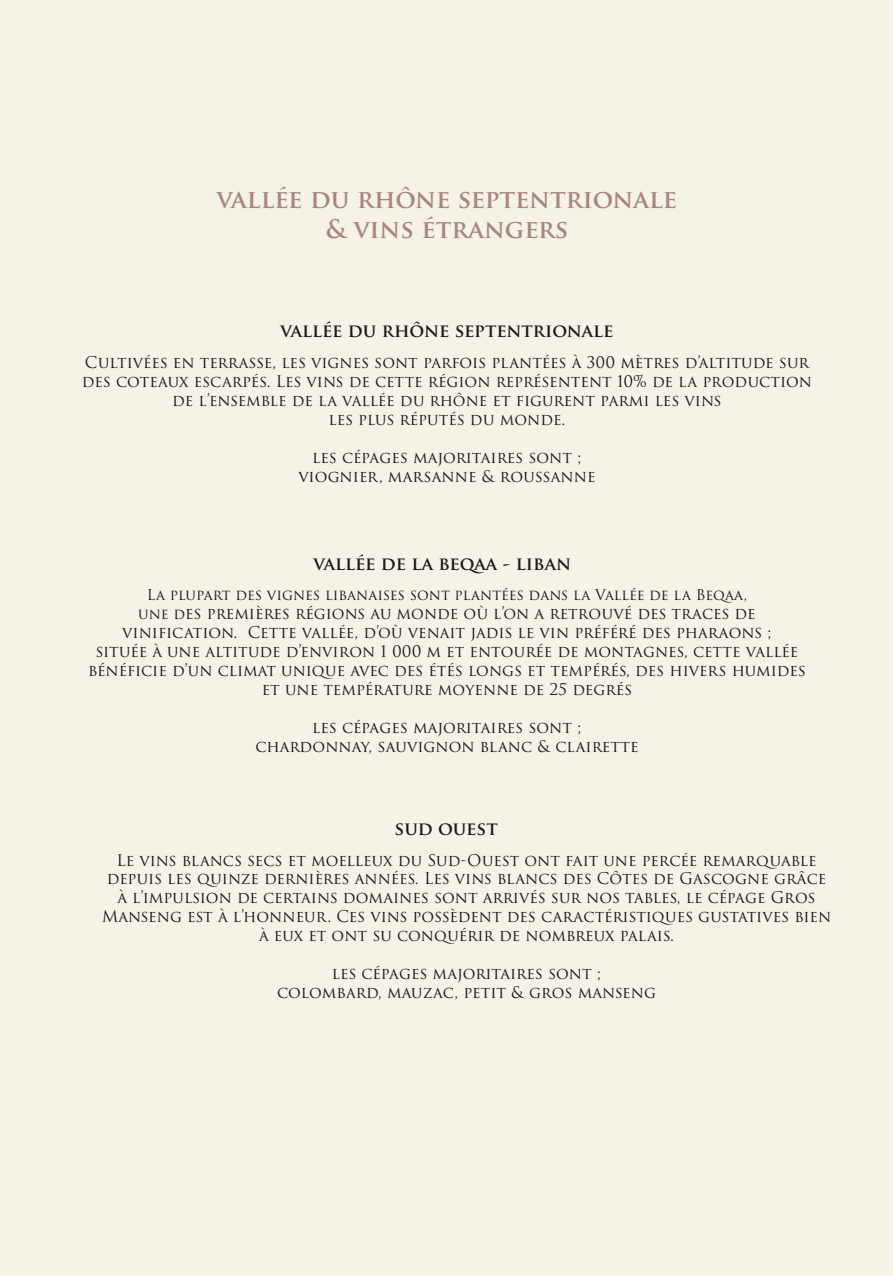
<style>
.page{position:relative;width:893px;height:1276px;background:#f5f2e8}
.page>*{position:absolute;margin:0;border:0;box-sizing:border-box;transform-origin:0 0}
.t1{font:700 24.97px "Trajan Pro";color:#a9857a}
.t2{font:700 18px "Trajan Pro";color:#1f1a1a}
.t3{font:15.75px/18.9px "Trajan Pro 3";color:#1f1a1a;text-align:center}
.t4{font:14.4px "Trajan Pro 3";color:#1f1a1a}
.s1{font-size:14.4px}
</style>
<div class="page">
<p class="t1" style="left:217px;top:183px;width:462px">VALLÉE DU RHÔNE SEPTENTRIONALE</p>
<p class="t1" style="left:326px;top:213px;width:244px">&amp; VINS ÉTRANGERS</p>
<p class="t2" style="left:280px;top:319px;width:335px">VALLÉE DU RHÔNE SEPTENTRIONALE</p>
<p class="t3" style="left:82px;top:354px;width:732px">Cultivées en terrasse, les vignes sont parfois plantées à 300 mètres d’altitude sur des coteaux escarpés. Les vins de cette région représentent 10% de la production de l’ensemble de la vallée du rhône et figurent parmi les vins</p>
<p class="t3" style="left:328px;top:410px;width:239px">les plus réputés du monde.</p>
<p class="t3" style="left:312px;top:448px;width:271px">les cépages majoritaires sont ;</p>
<p class="t3" style="left:298px;top:467px;width:299px">viognier, marsanne &amp; roussanne</p>
<p class="t2" style="left:313px;top:552px;width:259px">VALLÉE DE LA BEQAA - LIBAN</p>
<p class="t4" style="left:147px;top:585px;width:602px">La plupart des vignes libanaises sont plantées dans la Vallée de la Beqaa,</p>
<p class="t3" style="left:138px;top:605px;width:619px"><span class="s1">une d</span>es premières régions au monde où l’on a retrouvé des traces de</p>
<p class="t3" style="left:122px;top:624px;width:651px">vinification. Cette vallée, d’où venait jadis le vin préféré des pharaons ;</p>
<p class="t3" style="left:88px;top:642px;width:719px">située à une altitude d’environ 1 000 m et entourée de montagnes, cette vallée bénéficie d’un climat unique avec des étés longs et tempérés, des hivers humides et une température moyenne de 25 degrés</p>
<p class="t3" style="left:312px;top:718px;width:271px">les cépages majoritaires sont ;</p>
<p class="t3" style="left:255px;top:737px;width:385px">chardonnay, sauvignon blanc &amp; clairette</p>
<p class="t2" style="left:395px;top:817px;width:105px">SUD OUEST</p>
<p class="t3" style="left:102px;top:851px;width:731px">Le vins blancs secs et moelleux du Sud-Ouest ont fait une percée remarquable depuis les quinze dernières années. Les vins blancs des Côtes de Gascogne grâce à l’impulsion de certains domaines sont arrivés sur nos tables, le cépage Gros Manseng est à l’honneur. Ces vins possèdent des caractéristiques gustatives bien à eux et ont su conquérir de nombreux palais.</p>
<p class="t3" style="left:332px;top:964px;width:271px">les cépages majoritaires sont ;</p>
<p class="t3" style="left:277px;top:983px;width:380px">colombard, mauzac, petit &amp; gros manseng</p>
</div>
